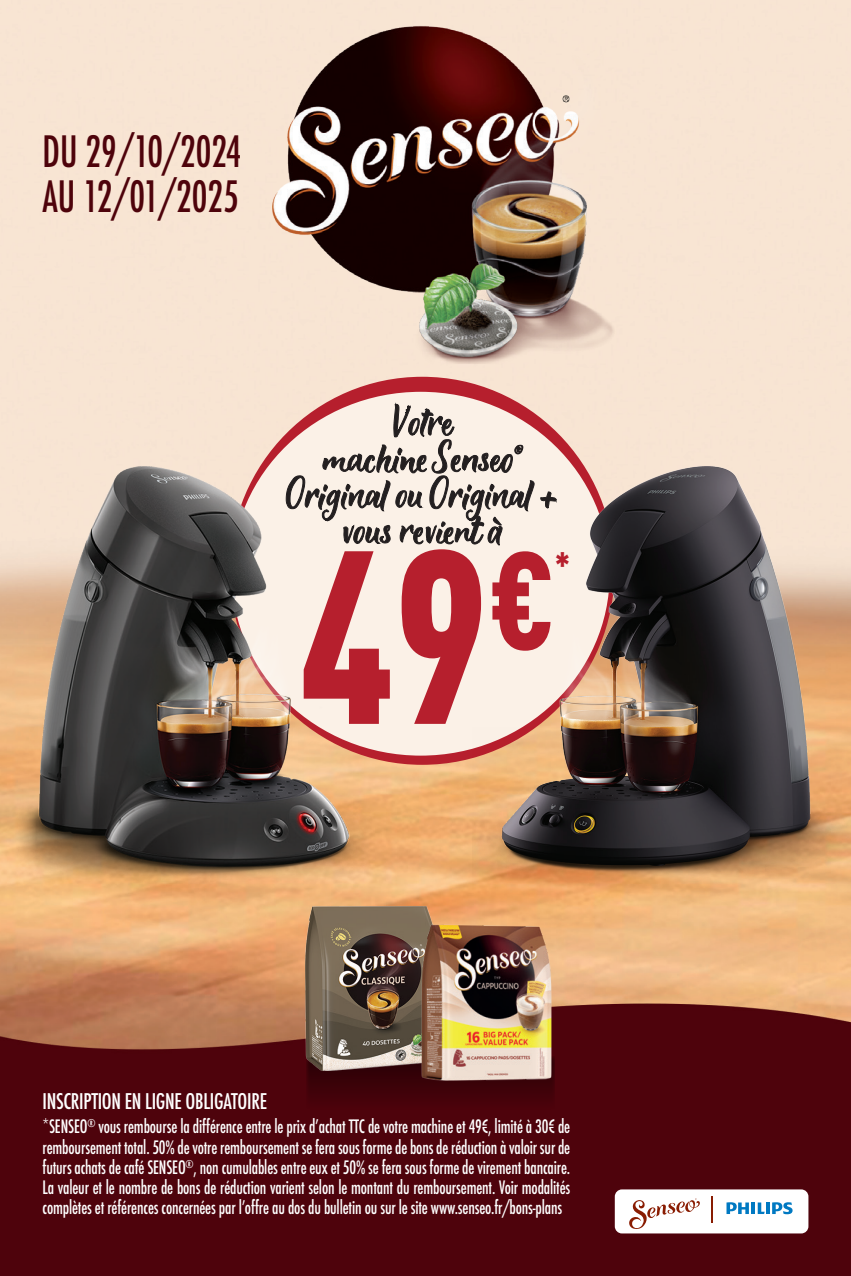
<style>
.page{position:relative;width:851px;height:1276px;background:#fff}
.page>*{position:absolute;margin:0;border:0;box-sizing:border-box;transform-origin:0 0}
.t1{font:900 condensed 242.4px "DIN Pro";color:#b61f2d;scale:.92 1}
.t2{font:500 condensed 42px/45px "Futura";color:#4e030b;scale:.9 1}
.t3{font:900 condensed 37.8px "DIN Pro";color:#b61f2d;scale:.92 1}
.t4{font:500 condensed 21px "Futura";letter-spacing:-.015em;color:#fff}
.t5{font:500 condensed 18px/20.4px "Futura";letter-spacing:-.01em;color:#fff;text-align:justify;scale:.9 1}
</style>
<div class="page">
<img style="left:0;top:0;width:850px;height:1276px">
<div style="left:230px;top:377px;width:384px;height:388px;background:#b61f2d;border-radius:50%"></div>
<div style="left:232px;top:392px;width:377px;height:363px;background:#fbf1e7;border-radius:50%"></div>
<div style="left:614px;top:1189px;width:194px;height:44px;background:#fff;border-radius:7px"></div>
<svg style="left:711px;top:1196px;width:1px;height:26px"></svg>
<svg style="left:772px;top:1202px;width:20px;height:12px"></svg>
<svg style="left:766px;top:1202px;width:3px;height:12px"></svg>
<hr style="left:751px;top:1202px;width:4px;height:12px;background:#0079c2">
<svg style="left:757px;top:1202px;width:7px;height:12px"></svg>
<svg style="left:726px;top:1202px;width:22px;height:12px"></svg>
<svg style="left:629px;top:1198px;width:71px;height:31px"></svg>
<img style="left:14px;top:467px;width:357px;height:414px">
<img style="left:472px;top:467px;width:378px;height:427px">
<svg style="left:285px;top:396px;width:271px;height:152px"></svg>
<img style="left:195px;top:0;width:460px;height:364px">
<svg style="left:306px;top:1070px;width:249px;height:40px;background:#420209"></svg>
<img style="left:305px;top:906px;width:133px;height:164px">
<img style="left:399px;top:914px;width:175px;height:176px">
<h2 class="t2" style="left:43px;top:129px;width:222px">DU 29/10/2024<br>AU 12/01/2025</h2>
<h1 class="t1" style="left:299px;top:449px;width:279px">49<sup>€</sup></h1>
<h3 class="t3" style="left:555px;top:536px;width:18px">*</h3>
<p class="t4" style="left:43px;top:1088px;width:226px">INSCRIPTION EN LIGNE OBLIGATOIRE</p>
<p class="t5" style="left:43px;top:1116px;width:588px">*SENSEO<sup>®</sup> vous rembourse la différence entre le prix d’achat TTC de votre machine et 49€, limité à 30€ de remboursement total. 50% de votre remboursement se fera sous forme de bons de réduction à valoir sur de futurs achats de café SENSEO<sup>®</sup>, non cumulables entre eux et 50% se fera sous forme de virement bancaire.<br>La valeur et le nombre de bons de réduction varient selon le montant du remboursement. Voir modalités complètes et références concernées par l’offre au dos du bulletin ou sur le site www.senseo.fr/bons-plans</p>
</div>
